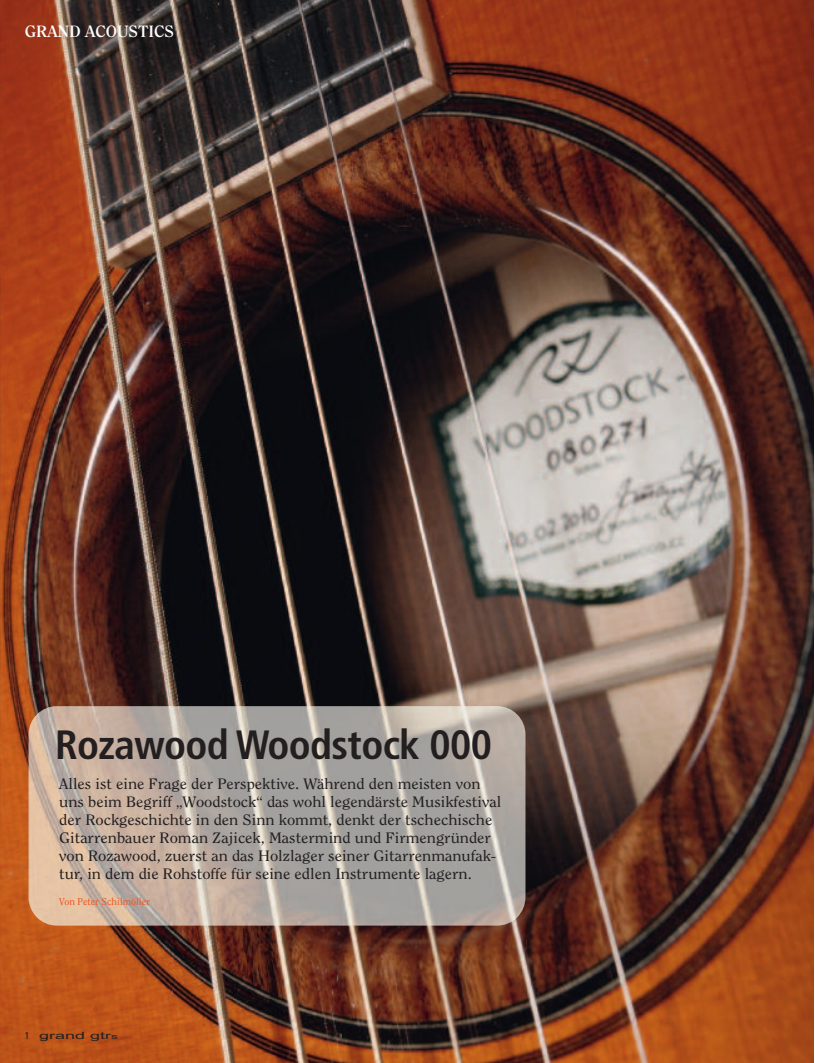
<style>
.page{position:relative;width:815px;height:1063px;background:#fff}
.page>*{position:absolute;margin:0;border:0;box-sizing:border-box;transform-origin:0 0}
.t1{font:700 condensed 40.88px "Frutiger LT Std";letter-spacing:-.015em;color:#231f20}
.t2{font:700 16.25px "Clearface Std";color:#fff;scale:1.05 1}
.t3{font:15px/18px "Clearface Std";color:#231f20;scale:1.1 1}
.t4{font:10px "Clearface Std";color:#ef5622}
.t5{font:10px "Arial";color:#231f20;scale:1.8 1}
.s1{font-family:"Frutiger LT Std";font-stretch:condensed}
.s2{font-size:7.5px}
</style>
<div class="page">
<img style="left:0;top:0;width:813px;height:1063px">
<img style="left:29px;top:706px;width:496px;height:220px">
<p class="t2" style="left:25px;top:25px;width:144px">GRAND ACOUSTICS</p>
<h1 class="t1" style="left:55px;top:728px;width:438px">Rozawood Woodstock 000</h1>
<p class="t3" style="left:59px;top:776px;width:403px">Alles ist eine Frage der Perspektive. Während den meisten von uns beim Begriff „Woodstock“ das wohl legendärste Musikfestival der Rockgeschichte in den Sinn kommt, denkt der tschechische Gitarrenbauer Roman Zajicek, Mastermind und Firmengründer von Rozawood, zuerst an das Holzlager seiner Gitarrenmanufak&shy;tur, in dem die Rohstoffe für seine edlen Instrumente lagern.</p>
<p class="t4" style="left:59px;top:897px;width:92px">Von Peter Schilmöller</p>
<p class="t5" style="left:25px;top:1029px;width:53px"><span class="s1">1</span> grand gtr<span class="s2">s</span></p>
</div>
